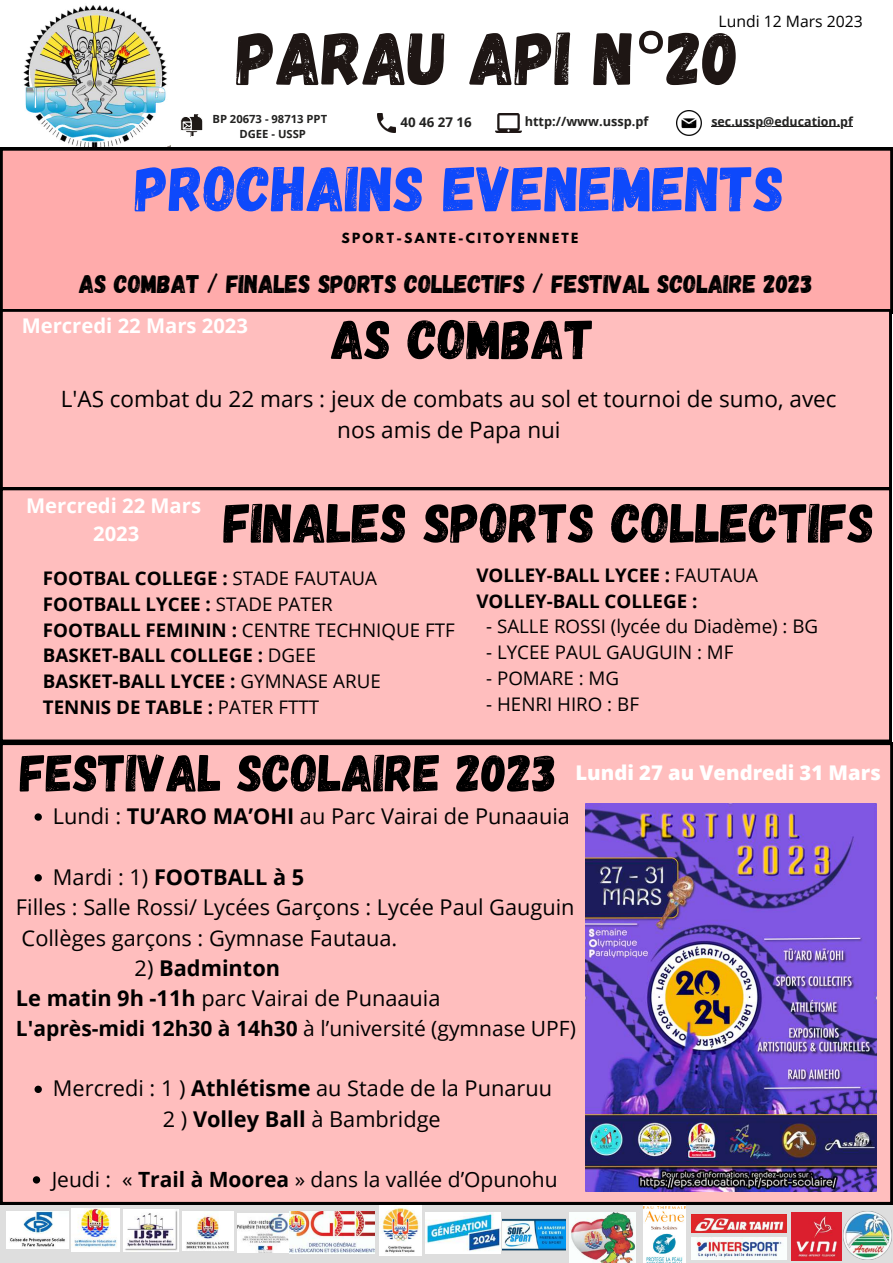
<style>
.page{position:relative;width:893px;height:1263px;background:#fff}
.page>*{position:absolute;margin:0;border:0;box-sizing:border-box;transform-origin:0 0}
.t1{font:75.07px "Gagalin";color:#1e1614}
.t2{font:63.75px "Gagalin";color:#0e49fb}
.t3{font:55.5px "Gagalin";color:#000}
.t4{font:52.5px "Gagalin";color:#000}
.t5{font:25.5px "Gagalin";color:#000}
.t6{font:22.5px/31.5px "Open Sans";color:#000;text-align:center}
.t7{font:21.75px/30.4px "Open Sans";color:#000}
.t8{font:700 21.75px "Open Sans";color:#000}
.t9{font:21px "Open Sans";color:#000}
.t10{font:700 20.25px/28.1px "Open Sans";color:#fff;text-align:center}
.t11{font:800 20.25px "Open Sans";color:#fff}
.t12{font:700 18.75px/25.9px "Open Sans";color:#000}
.t13{font:18.75px "Open Sans";color:#000}
.t14{font:15.75px "Open Sans";color:#000}
.t15{font:700 13.35px "Open Sans";color:#222221}
.t16{font:700 12.75px "Open Sans";color:#222221}
.t17{font:700 12.45px "Open Sans";color:#222221}
.t18{font:700 12.38px "League Spartan";letter-spacing:.18em;color:#000}
.t19{font:700 11.25px/15.1px "Open Sans";color:#222221;text-align:center}
.s1{font-family:"Noto Sans"}
.s2{font-weight:400}
.s3{font-weight:700}
</style>
<div class="page">
<img style="left:16px;top:5px;width:154px;height:143px">
<div style="left:0;top:1205px;width:893px;height:58px;background:#d9d9d9"></div>
<img style="left:377px;top:114px;width:18px;height:18px">
<img style="left:496px;top:114px;width:25px;height:18px">
<img style="left:676px;top:111px;width:25px;height:24px">
<svg style="left:180px;top:114px;width:23px;height:23px"></svg>
<img style="left:72px;top:1209px;width:48px;height:42px">
<img style="left:6px;top:1211px;width:62px;height:38px">
<img style="left:791px;top:1212px;width:50px;height:48px">
<img style="left:843px;top:1211px;width:48px;height:48px">
<img style="left:691px;top:1214px;width:96px;height:19px">
<img style="left:691px;top:1238px;width:96px;height:22px">
<img style="left:237px;top:1213px;width:51px;height:39px">
<img style="left:124px;top:1209px;width:55px;height:43px">
<img style="left:182px;top:1211px;width:52px;height:39px">
<img style="left:570px;top:1212px;width:65px;height:51px">
<img style="left:290px;top:1212px;width:84px;height:41px">
<img style="left:503px;top:1218px;width:63px;height:33px">
<img style="left:380px;top:1205px;width:41px;height:50px">
<svg style="left:644px;top:1205px;width:41px;height:2px"></svg>
<img style="left:644px;top:1207px;width:41px;height:56px">
<img style="left:425px;top:1213px;width:75px;height:40px">
<div style="left:0;top:148px;width:893px;height:165px;background:#ffabab"></div>
<div style="left:0;top:309px;width:892px;height:178px;background:#ffbebe"></div>
<div style="left:0;top:742px;width:893px;height:463px;background:#ffbebe"></div>
<img style="left:585px;top:803px;width:292px;height:389px">
<div style="left:0;top:487px;width:892px;height:255px;background:#ffbebe"></div>
<hr style="left:711px;top:126px;width:142px;height:1px;background:#222221">
<svg style="left:35px;top:813px;width:7px;height:8px"></svg>
<svg style="left:35px;top:874px;width:7px;height:7px"></svg>
<svg style="left:35px;top:1086px;width:7px;height:7px"></svg>
<svg style="left:33px;top:1176px;width:7px;height:7px"></svg>
<p class="t14" style="left:718px;top:10px;width:146px">Lundi 12 Mars 2023</p>
<h1 class="t1" style="left:237px;top:10px;width:504px">PARAU API N<span class="s1">°</span>20</h1>
<p class="t19" style="left:212px;top:111px;width:116px">BP 20673 - 98713 PPT<br>DGEE - USSP</p>
<p class="t15" style="left:400px;top:113px;width:73px">40 46 27 16</p>
<p class="t16" style="left:525px;top:113px;width:125px">http://www.ussp.pf</p>
<p class="t17" style="left:711px;top:112px;width:143px">sec.ussp@education.pf</p>
<h2 class="t2" style="left:135px;top:147px;width:651px">PROCHAINS EVENEMENTS</h2>
<p class="t18" style="left:341px;top:232px;width:238px">SPORT-SANTE-CITOYENNETE</p>
<p class="t5" style="left:79px;top:267px;width:735px">AS COMBAT / FINALES SPORTS COLLECTIFS / FESTIVAL SCOLAIRE 2023</p>
<p class="t10" style="left:22px;top:311px;width:228px">Mercredi 22 Mars 2023</p>
<h3 class="t3" style="left:331px;top:303px;width:264px">AS COMBAT</h3>
<p class="t6" style="left:61px;top:382px;width:777px">L'AS combat du 22 mars : jeux de combats au sol et tournoi de sumo, avec nos amis de Papa nui</p>
<p class="t10" style="left:26px;top:491px;width:176px">Mercredi 22 Mars<br>2023</p>
<p class="t12" style="left:43px;top:565px;width:413px">FOOTBAL COLLEGE : <span class="s2">STADE FAUTAUA<br></span>FOOTBALL LYCEE : <span class="s2">STADE PATER<br></span>FOOTBALL FEMININ : <span class="s2">CENTRE TECHNIQUE FTF<br></span>BASKET-BALL COLLEGE : <span class="s2">DGEE<br></span>BASKET-BALL LYCEE : <span class="s2">GYMNASE ARUE<br></span>TENNIS DE TABLE : <span class="s2">PATER FTTT</span></p>
<p class="t12" style="left:476px;top:561px;width:283px">VOLLEY-BALL LYCEE : <span class="s2">FAUTAUA<br></span>VOLLEY-BALL COLLEGE :</p>
<h3 class="t3" style="left:224px;top:487px;width:652px">FINALES SPORTS COLLECTIFS</h3>
<p class="t13" style="left:486px;top:613px;width:333px">- SALLE ROSSI (lycée du Diadème) : BG</p>
<p class="t13" style="left:486px;top:639px;width:249px">- LYCEE PAUL GAUGUIN : MF</p>
<p class="t13" style="left:486px;top:665px;width:134px">- POMARE : MG</p>
<p class="t13" style="left:486px;top:691px;width:154px">- HENRI HIRO : BF</p>
<h3 class="t4" style="left:20px;top:739px;width:538px">FESTIVAL SCOLAIRE 2023</h3>
<p class="t11" style="left:575px;top:758px;width:307px">Lundi 27 au Vendredi 31 Mars</p>
<p class="t7" style="left:53px;top:800px;width:518px">Lundi : <span class="s3">TU’ARO MA’OHI</span> au Parc Vairai de Punaauia</p>
<p class="t8" style="left:53px;top:861px;width:253px"><span class="s2">Mardi : 1)</span> FOOTBALL à 5</p>
<p class="t7" style="left:16px;top:891px;width:560px">Filles : Salle Rossi/ Lycées Garçons : Lycée Paul Gauguin<br>Collèges garçons : Gymnase Fautaua.</p>
<p class="t7" style="left:16px;top:952px;width:426px;text-indent:119px">2) <span class="s3">Badminton<br>Le matin 9h -11h</span> parc Vairai de Punaauia</p>
<p class="t9" style="left:16px;top:1014px;width:561px"><span class="s3">L'après-midi 12h30 à 14h30</span> à l’université (gymnase UPF)</p>
<p class="t7" style="left:53px;top:1073px;width:500px">Mercredi : 1 ) <span class="s3">Athlétisme</span> au Stade de la Punaruu</p>
<p class="t7" style="left:163px;top:1103px;width:279px">2 ) <span class="s3">Volley Ball</span> à Bambridge</p>
<p class="t9" style="left:52px;top:1164px;width:507px">Jeudi : « <span class="s3">Trail à Moorea</span> » dans la vallée d’Opunohu</p>
</div>
